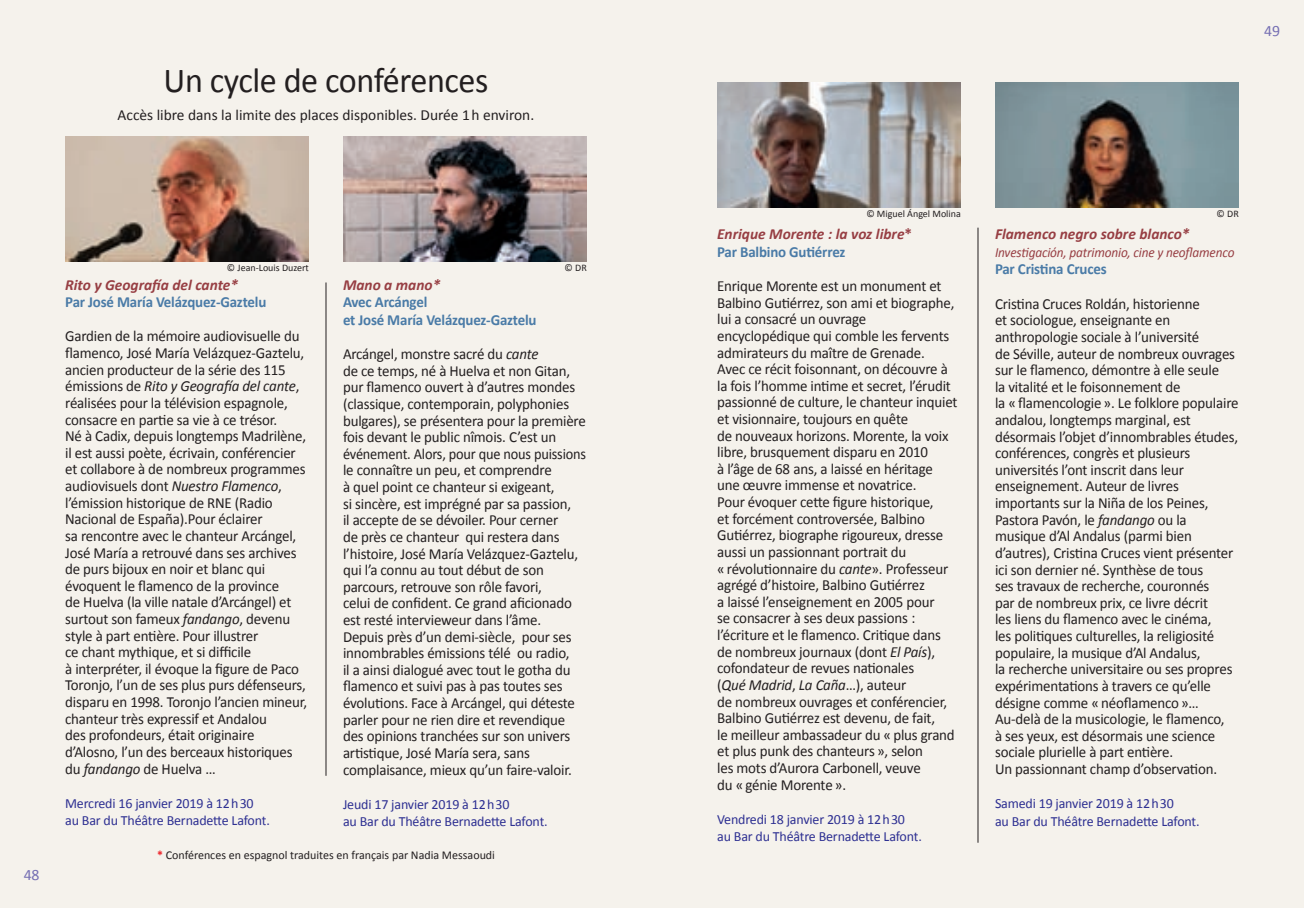
<style>
.page{position:relative;width:1304px;height:908px;background:#fff}
.page>*{position:absolute;margin:0;border:0;box-sizing:border-box;transform-origin:0 0}
.t1{font:35.2px "Calibri";letter-spacing:-.015em;color:#231f20}
.t2{font:15.8px "Calibri";color:#756fb3}
.t3{font:15.4px/16.6px "Calibri";letter-spacing:-.015em;color:#231f20}
.t4{font:italic 700 15.4px/17.6px "Calibri";color:#973e43}
.t5{font:700 15.4px/17.6px "Calibri";letter-spacing:-.015em;color:#4a7ba7}
.t6{font:14px/17.6px "Calibri";letter-spacing:-.015em;color:#2e3092}
.t7{font:italic 14px "Calibri";letter-spacing:-.01em;color:#973e43;scale:.95 1}
.t8{font:12px "Calibri";color:#231f20}
.t9{font:10px "Calibri";color:#231f20}
.s1{font-style:italic}
.s2{font-weight:700;color:#ee1d23}
.s3{font-style:normal}
.s4{font-style:normal;color:#4a7ba7}
</style>
<div class="page">
<div style="left:0;top:0;width:652px;height:907px;background:#f5f2ec"></div>
<div style="left:635px;top:0;width:669px;height:907px;background:#f5f2ec"></div>
<hr style="left:326px;top:282px;width:1px;height:493px;background:#231f20">
<hr style="left:978px;top:227px;width:1px;height:615px;background:#231f20">
<img style="left:717px;top:82px;width:244px;height:125px">
<img style="left:995px;top:82px;width:244px;height:125px">
<img style="left:65px;top:136px;width:244px;height:125px">
<img style="left:343px;top:136px;width:244px;height:125px">
<h1 class="t1" style="left:164px;top:58px;width:326px">un cycle de conférences</h1>
<p class="t3" style="left:118px;top:106px;width:418px">accès libre dans la limite des places disponibles. durée 1h environ.</p>
<p class="t2" style="left:24px;top:864px;width:17px">48</p>
<p class="t9" style="left:227px;top:262px;width:84px">© Jean-louis duzert</p>
<p class="t9" style="left:565px;top:262px;width:24px">© dr</p>
<p class="t4" style="left:65px;top:275px;width:174px">rito y Geografía del cante*</p>
<p class="t5" style="left:65px;top:293px;width:203px">par josé maría velázquez-Gaztelu</p>
<p class="t3" style="left:65px;top:328px;width:244px">Gardien de la mémoire audiovisuelle du flamenco, José maría Velázquez-Gaztelu, ancien producteur de la série des 115 émissions de <span class="s1">Rito y Geografía del cante</span>, réalisées pour la télévision espagnole, consacre en partie sa vie à ce trésor.<br>né à cadix, depuis longtemps madrilène, il est aussi poète, écrivain, conférencier et collabore à de nombreux programmes audiovisuels dont <span class="s1">Nuestro Flamenco</span>, l’émission historique de rne (radio nacional de españa).Pour éclairer<br>sa rencontre avec le chanteur arcángel, José maría a retrouvé dans ses archives de purs bijoux en noir et blanc qui évoquent le flamenco de la province<br>de huelva (la ville natale d’arcángel) et surtout son fameux <span class="s1">fandango</span>, devenu style à part entière. Pour illustrer<br>ce chant mythique, et si difficile<br>à interpréter, il évoque la figure de Paco toronjo, l’un de ses plus purs défenseurs, disparu en 1998. toronjo l’ancien mineur, chanteur très expressif et andalou<br>des profondeurs, était originaire d’alosno, l’un des berceaux historiques du <span class="s1">fandango</span> de huelva …</p>
<p class="t6" style="left:65px;top:793px;width:206px">mercredi 16 janvier 2019 à 12h30 au bar du théâtre bernadette lafont.</p>
<p class="t4" style="left:343px;top:275px;width:99px">Mano a mano*</p>
<p class="t5" style="left:343px;top:293px;width:195px">avec arcángel<br>et josé maría velázquez-Gaztelu</p>
<p class="t3" style="left:343px;top:345px;width:245px">arcángel, monstre sacré du <span class="s1">cante<br></span>de ce temps, né à huelva et non Gitan, pur flamenco ouvert à d’autres mondes (classique, contemporain, polyphonies bulgares), se présentera pour la première fois devant le public nîmois. c’est un événement. alors, pour que nous puissions le connaître un peu, et comprendre<br>à quel point ce chanteur si exigeant,<br>si sincère, est imprégné par sa passion,<br>il accepte de se dévoiler. Pour cerner<br>de près ce chanteur qui restera dans l’histoire, José maría Velázquez-Gaztelu, qui l’a connu au tout début de son parcours, retrouve son rôle favori,<br>celui de confident. ce grand aficionado est resté intervieweur dans l’âme.<br>depuis près d’un demi-siècle, pour ses innombrables émissions télé ou radio,<br>il a ainsi dialogué avec tout le gotha du flamenco et suivi pas à pas toutes ses évolutions. face à arcángel, qui déteste parler pour ne rien dire et revendique des opinions tranchées sur son univers artistique, José maría sera, sans complaisance, mieux qu’un faire-valoir.</p>
<p class="t6" style="left:343px;top:794px;width:206px">Jeudi 17 janvier 2019 à 12h30<br>au bar du théâtre bernadette lafont.</p>
<p class="t8" style="left:157px;top:847px;width:339px"><span class="s2">*</span> conférences en espagnol traduites en français par nadia messaoudi</p>
<p class="t2" style="left:1264px;top:21px;width:17px">49</p>
<p class="t9" style="left:866px;top:208px;width:96px">© miguel Ángel molina</p>
<p class="t9" style="left:1217px;top:208px;width:24px">© dr</p>
<p class="t4" style="left:717px;top:225px;width:197px">enrique Morente : la voz libre<span class="s3">* </span><span class="s4">par Balbino Gutiérrez</span></p>
<p class="t3" style="left:717px;top:277px;width:242px">enrique morente est un monument et balbino Gutiérrez, son ami et biographe, lui a consacré un ouvrage encyclopédique qui comble les fervents admirateurs du maître de Grenade.<br>avec ce récit foisonnant, on découvre à la fois l’homme intime et secret, l’érudit passionné de culture, le chanteur inquiet et visionnaire, toujours en quête<br>de nouveaux horizons. morente, la voix libre, brusquement disparu en 2010<br>à l’âge de 68 ans, a laissé en héritage une œuvre immense et novatrice.<br>Pour évoquer cette figure historique,<br>et forcément controversée, balbino Gutiérrez, biographe rigoureux, dresse aussi un passionnant portrait du<br>« révolutionnaire du <span class="s1">cante</span>». Professeur agrégé d’histoire, balbino Gutiérrez<br>a laissé l’enseignement en 2005 pour<br>se consacrer à ses deux passions : l’écriture et le flamenco. critique dans de nombreux journaux (dont <span class="s1">El País</span>), cofondateur de revues nationales<br>(<span class="s1">Qué Madrid</span>, <span class="s1">La Caña</span>…), auteur<br>de nombreux ouvrages et conférencier, balbino Gutiérrez est devenu, de fait,<br>le meilleur ambassadeur du « plus grand et plus punk des chanteurs », selon<br>les mots d’aurora carbonell, veuve<br>du « génie morente ».</p>
<p class="t6" style="left:717px;top:809px;width:206px">Vendredi 18 janvier 2019 à 12h30 au bar du théâtre bernadette lafont.</p>
<p class="t4" style="left:995px;top:225px;width:196px">Flamenco negro sobre blanco*</p>
<p class="t7" style="left:995px;top:243px;width:254px">Investigación, patrimonio, cine y neoflamenco</p>
<p class="t5" style="left:995px;top:260px;width:113px">par cristina cruces</p>
<p class="t3" style="left:995px;top:295px;width:245px">cristina cruces roldán, historienne<br>et sociologue, enseignante en anthropologie sociale à l’université<br>de séville, auteur de nombreux ouvrages sur le flamenco, démontre à elle seule<br>la vitalité et le foisonnement de<br>la « flamencologie ». le folklore populaire andalou, longtemps marginal, est désormais l’objet d’innombrables études, conférences, congrès et plusieurs universités l’ont inscrit dans leur enseignement. auteur de livres importants sur la niña de los Peines, Pastora Pavón, le <span class="s1">fandango</span> ou la musique d’al andalus (parmi bien d’autres), cristina cruces vient présenter ici son dernier né. synthèse de tous<br>ses travaux de recherche, couronnés<br>par de nombreux prix, ce livre décrit<br>les liens du flamenco avec le cinéma,<br>les politiques culturelles, la religiosité populaire, la musique d’al andalus,<br>la recherche universitaire ou ses propres expérimentations à travers ce qu’elle désigne comme « néoflamenco »… au-delà de la musicologie, le flamenco,<br>à ses yeux, est désormais une science sociale plurielle à part entière.<br>un passionnant champ d’observation.</p>
<p class="t6" style="left:995px;top:794px;width:206px">samedi 19 janvier 2019 à 12h30<br>au bar du théâtre bernadette lafont.</p>
</div>
